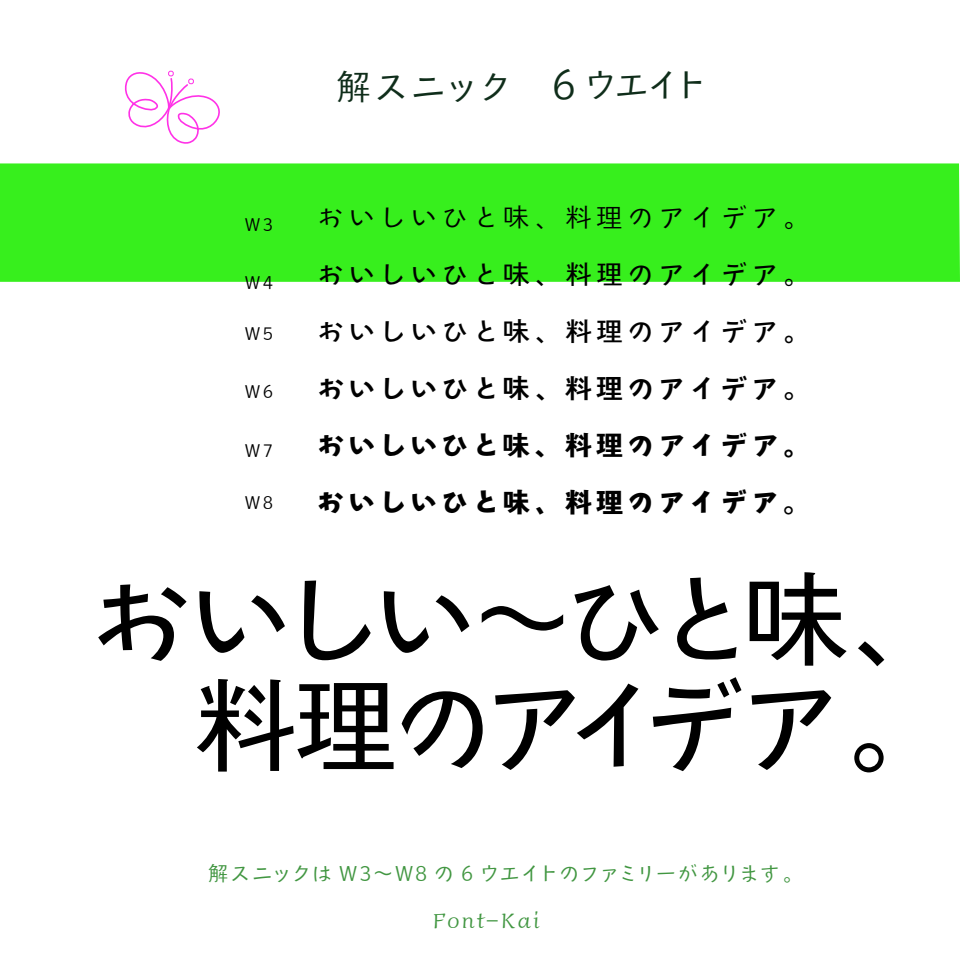
<style>
.page{position:relative;width:960px;height:960px;background:#fff}
.page>*{position:absolute;margin:0;border:0;box-sizing:border-box;transform-origin:0 0}
.t1{font:105.9px/105.9px "FK Kai Snick Std W4";letter-spacing:-.125em;color:#000}
.t2{font:36px "FK Kai Snick Std W3";letter-spacing:-.085em;color:#0f2d1a}
.t3{font:27px "FK Kai Snick Std W3";letter-spacing:.15em;color:#000}
.t4{font:27px "FK Kai Snick Std W4";letter-spacing:.15em;color:#000}
.t5{font:27px "FK Kai Snick Std W5";letter-spacing:.15em;color:#000}
.t6{font:27px "FK Kai Snick Std W6";letter-spacing:.15em;color:#000}
.t7{font:27px "FK Kai Snick Std W7";letter-spacing:.15em;color:#000}
.t8{font:27px "FK Kai Snick Std W8";letter-spacing:.15em;color:#000}
.t9{font:21px "FK Kai Snick Std W3";letter-spacing:-.03em;color:#419641}
.t10{font:21px "FK Kaikaisho Mint Std W4";letter-spacing:.1em;color:#419641}
.t11{font:18px "FK Kai Snick Std W3";letter-spacing:.15em;color:#000}
.s1{font-size:42px}
</style>
<div class="page">
<div style="left:0;top:163px;width:960px;height:119px;background:#37ef1d"></div>
<svg style="left:124px;top:70px;width:96px;height:74px"></svg>
<p class="t11" style="left:245px;top:214px;width:30px">W3</p>
<p class="t11" style="left:245px;top:273px;width:30px">W4</p>
<p class="t11" style="left:245px;top:324px;width:30px">W5</p>
<p class="t11" style="left:245px;top:381px;width:30px">W6</p>
<p class="t11" style="left:245px;top:440px;width:30px">W7</p>
<h2 class="t2" style="left:336px;top:66px;width:374px">解スニック <span class="s1">6</span> ウエイト</h2>
<p class="t3" style="left:317px;top:202px;width:494px">おいしいひと味、料理のアイデア。</p>
<p class="t4" style="left:317px;top:259px;width:494px">おいしいひと味、料理のアイデア。</p>
<p class="t5" style="left:317px;top:316px;width:494px">おいしいひと味、料理のアイデア。</p>
<p class="t6" style="left:317px;top:372px;width:494px">おいしいひと味、料理のアイデア。</p>
<p class="t7" style="left:317px;top:430px;width:494px">おいしいひと味、料理のアイデア。</p>
<p class="t11" style="left:245px;top:492px;width:30px">W8</p>
<p class="t8" style="left:317px;top:487px;width:494px">おいしいひと味、料理のアイデア。</p>
<h1 class="t1" style="left:87px;top:566px;width:869px">おいしい～ひと味、　料理のアイデア。</h1>
<p class="t9" style="left:208px;top:862px;width:597px">解スニックは W3～W8 の 6 ウエイトのファミリーがあります。</p>
<p class="t10" style="left:433px;top:907px;width:108px">Font-Kai</p>
</div>
